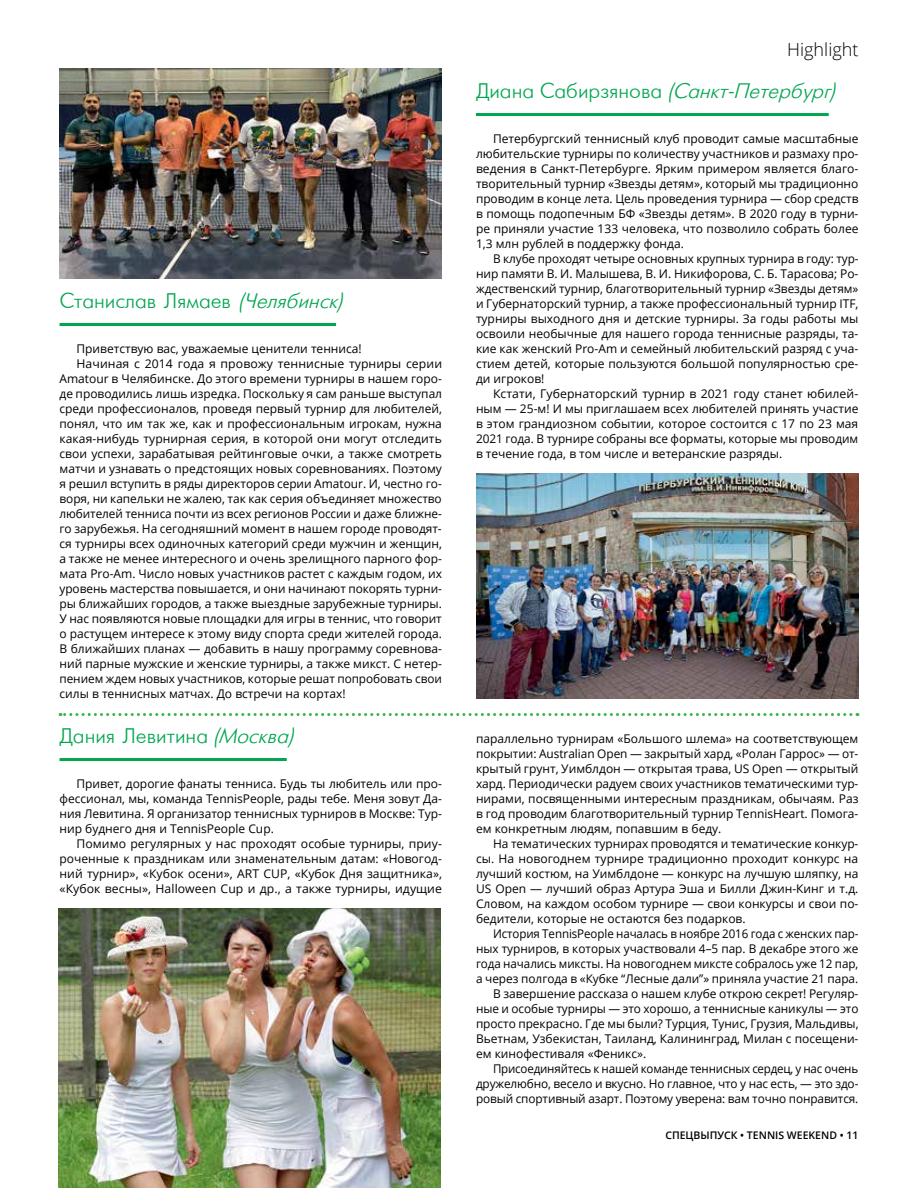
<style>
.page{position:relative;width:918px;height:1188px;background:#fff}
.page>*{position:absolute;margin:0;border:0;box-sizing:border-box;transform-origin:0 0}
.t1{font:21px "Futuris";color:#00a650}
.t2{font:italic 21px "Futuris";color:#00a650}
.t3{font:300 18px "Open Sans";color:#000}
.t4{font:12px/15px "Open Sans";color:#000;text-align:justify}
.t5{font:12px "Open Sans";color:#000;scale:.96 1}
.t6{font:600 10.5px "Open Sans";color:#000}
.s1{font-style:italic}
.s2{font-style:normal}
</style>
<div class="page">
<hr style="left:60px;top:323px;width:276px;height:3px;background:#00a650">
<hr style="left:476px;top:113px;width:353px;height:3px;background:#00a650">
<hr style="left:60px;top:758px;width:227px;height:3px;background:#00a650">
<svg style="left:60px;top:713px;width:791px;height:3px"></svg>
<img style="left:60px;top:68px;width:382px;height:210px">
<img style="left:476px;top:474px;width:382px;height:224px">
<img style="left:59px;top:908px;width:382px;height:280px">
<h1 class="t1" style="left:60px;top:290px;width:284px">Станислав Лямаев <span class="s1">(Челябинск)</span></h1>
<p class="t4" style="left:77px;top:341px;width:287px">Приветствую вас, уважаемые ценители тенниса!</p>
<p class="t4" style="left:77px;top:356px;width:367px">Начиная с 2014 года я провожу теннисные турниры серии</p>
<p class="t4" style="left:60px;top:371px;width:384px">Amatour в Челябинске. До этого времени турниры в нашем горо‑</p>
<p class="t4" style="left:60px;top:386px;width:384px">де проводились лишь изредка. Поскольку я сам раньше выступал</p>
<p class="t4" style="left:60px;top:401px;width:384px">среди профессионалов, проведя первый турнир для любителей,</p>
<p class="t4" style="left:60px;top:416px;width:384px">понял, что им так же, как и профессиональным игрокам, нужна</p>
<p class="t4" style="left:60px;top:431px;width:384px">какая--нибудь турнирная серия, в которой они могут отследить</p>
<p class="t4" style="left:60px;top:446px;width:384px">свои успехи, зарабатывая рейтинговые очки, а также смотреть</p>
<p class="t4" style="left:60px;top:461px;width:384px">матчи и узнавать о предстоящих новых соревнованиях. Поэтому</p>
<p class="t4" style="left:60px;top:476px;width:384px">я решил вступить в ряды директоров серии Amatour. И, честно го‑</p>
<p class="t4" style="left:60px;top:491px;width:384px">воря, ни капельки не жалею, так как серия объединяет множество</p>
<p class="t4" style="left:60px;top:506px;width:384px">любителей тенниса почти из всех регионов России и даже ближне‑</p>
<p class="t4" style="left:60px;top:521px;width:384px">го зарубежья. На сегодняшний момент в нашем городе проводят‑</p>
<p class="t4" style="left:60px;top:536px;width:384px">ся турниры всех одиночных категорий среди мужчин и женщин,</p>
<p class="t4" style="left:60px;top:551px;width:384px">а также не менее интересного и очень зрелищного парного фор‑</p>
<p class="t4" style="left:60px;top:566px;width:384px">мата Pro--Am. Число новых участников растет с каждым годом, их</p>
<p class="t4" style="left:60px;top:581px;width:384px">уровень мастерства повышается, и они начинают покорять турни‑</p>
<p class="t4" style="left:60px;top:596px;width:384px">ры ближайших городов, а также выездные зарубежные турниры.</p>
<p class="t4" style="left:60px;top:611px;width:384px">У нас появляются новые площадки для игры в теннис, что говорит</p>
<p class="t4" style="left:60px;top:626px;width:384px">о растущем интересе к этому виду спорта среди жителей города.</p>
<p class="t4" style="left:60px;top:641px;width:384px">В ближайших планах — добавить в нашу программу соревнова‑</p>
<p class="t4" style="left:60px;top:656px;width:384px">ний парные мужские и женские турниры, а также микст. С нетер‑</p>
<p class="t4" style="left:60px;top:671px;width:384px">пением ждем новых участников, которые решат попробовать свои</p>
<p class="t4" style="left:60px;top:686px;width:288px">силы в теннисных матчах. До встречи на кортах!</p>
<h1 class="t1" style="left:60px;top:725px;width:235px">Дания Левитина <span class="s1">(Москва)</span></h1>
<p class="t4" style="left:60px;top:776px;width:384px;text-indent:17px">Привет, дорогие фанаты тенниса. Будь ты любитель или про‑ фессионал, мы, команда TennisPeople, рады тебе. Меня зовут Да‑ ния Левитина. Я организатор теннисных турниров в Москве: Тур‑ нир буднего дня и TennisPeople Cup.</p>
<p class="t4" style="left:60px;top:836px;width:384px;text-indent:17px">Помимо регулярных у нас проходят особые турниры, приу‑ роченные к праздникам или знаменательным датам: «Новогод‑ ний турнир», «Кубок осени», ART CUP, «Кубок Дня защитника», «Кубок весны», Halloween Cup и др., а также турниры, идущие</p>
<h2 class="t3" style="left:787px;top:38px;width:73px">Highlight</h2>
<h1 class="t2" style="left:476px;top:80px;width:360px"><span class="s2">Диана Сабирзянова</span> (Санкт-Петербург)</h1>
<p class="t4" style="left:476px;top:131px;width:384px;text-indent:17px">Петербургский теннисный клуб проводит самые масштабные любительские турниры по количеству участников и размаху про‑ ведения в Санкт--Петербурге. Ярким примером является благо&shy;творительный турнир «Звезды детям», который мы традиционно проводим в конце лета. Цель проведения турнира — сбор средств в помощь подопечным БФ «Звезды детям». В 2020 году в турни‑ ре приняли участие 133 человека, что позволило собрать более 1,3 млн рублей в поддержку фонда.</p>
<p class="t4" style="left:476px;top:251px;width:384px;text-indent:17px">В клубе проходят четыре основных крупных турнира в году: тур‑ нир памяти В. И. Малышева, В. И. Никифорова, С. Б. Тарасова; Ро‑ ждественский турнир, благотворительный турнир «Звезды детям» и Губернаторский турнир, а также профессиональный турнир ITF, турниры выходного дня и детские турниры. За годы работы мы освоили необычные для нашего города теннисные разряды, та‑ кие как женский Pro--Am и семейный любительский разряд с уча‑ стием детей, которые пользуются большой популярностью сре‑ ди игроков!</p>
<p class="t4" style="left:476px;top:386px;width:384px;text-indent:17px">Кстати, Губернаторский турнир в 2021 году станет юбилей‑ ным — 25-м! И мы приглашаем всех любителей принять участие в этом грандиозном событии, которое состоится с 17 по 23 мая 2021 года. В турнире собраны все форматы, которые мы проводим в течение года, в том числе и ветеранские разряды.</p>
<p class="t4" style="left:476px;top:731px;width:384px">параллельно турнирам «Большого шлема» на соответствующем покрытии: Australian Open — закрытый хард, «Ролан Гаррос» — от‑ крытый грунт, Уимблдон — открытая трава, US Open — открытый хард. Периодически радуем своих участников тематическими тур‑ нирами, посвященными интересным праздникам, обычаям. Раз в год проводим благотворительный турнир TennisHeart. Помога‑ ем конкретным людям, попавшим в беду.</p>
<p class="t4" style="left:476px;top:836px;width:384px;text-indent:17px">На тематических турнирах проводятся и тематические конкур‑ сы. На новогоднем турнире традиционно проходит конкурс на лучший костюм, на Уимблдоне — конкурс на лучшую шляпку, на US Open — лучший образ Артура Эша и Билли Джин--Кинг и т.д.<br>Словом, на каждом особом турнире — свои конкурсы и свои по‑ бедители, которые не остаются без подарков.</p>
<p class="t5" style="left:493px;top:925px;width:382px">История TennisPeople началась в ноябре 2016 года с женских пар‑</p>
<p class="t4" style="left:476px;top:941px;width:384px">ных турниров, в которых участвовали 4–5 пар. В декабре этого же</p>
<p class="t4" style="left:476px;top:956px;width:384px">года начались миксты. На новогоднем миксте собралось уже 12 пар,</p>
<p class="t4" style="left:476px;top:971px;width:384px">а через полгода в «Кубке “Лесные дали”» приняла участие 21 пара.</p>
<p class="t4" style="left:493px;top:986px;width:367px">В завершение рассказа о нашем клубе открою секрет! Регуляр‑</p>
<p class="t4" style="left:476px;top:1001px;width:384px">ные и особые турниры — это хорошо, а теннисные каникулы — это</p>
<p class="t4" style="left:476px;top:1016px;width:384px">просто прекрасно. Где мы были? Турция, Тунис, Грузия, Мальдивы,</p>
<p class="t4" style="left:476px;top:1031px;width:384px">Вьетнам, Узбекистан, Таиланд, Калининград, Милан с посещени‑</p>
<p class="t4" style="left:476px;top:1046px;width:172px">ем кинофестиваля «Феникс».</p>
<p class="t5" style="left:493px;top:1060px;width:382px">Присоединяйтесь к нашей команде теннисных сердец, у нас очень</p>
<p class="t4" style="left:476px;top:1076px;width:384px">дружелюбно, весело и вкусно. Но главное, что у нас есть, — это здо‑</p>
<p class="t4" style="left:476px;top:1091px;width:384px">ровый спортивный азарт. Поэтому уверена: вам точно понравится.</p>
<p class="t6" style="left:665px;top:1128px;width:195px">СПЕЦВЫПУСК • TENNIS WEEKEND • 11</p>
</div>
